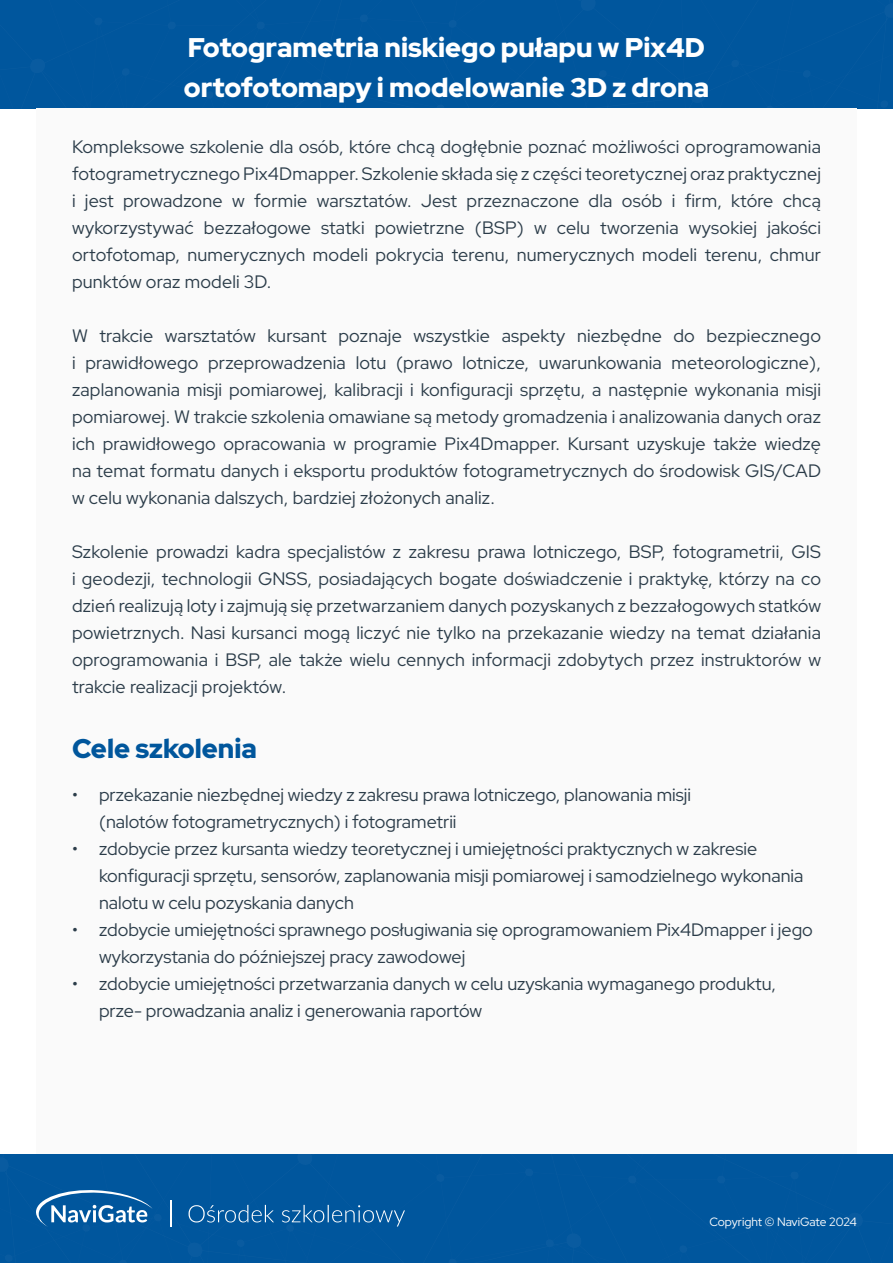
<style>
.page{position:relative;width:893px;height:1263px;background:#fff}
.page>*{position:absolute;margin:0;border:0;box-sizing:border-box;transform-origin:0 0}
.t1{font:900 27px/40.5px "Red Hat Display";color:#fff}
.t2{font:900 27px "Red Hat Display";color:#00569c}
.t3{font:18px/27px "Red Hat Display";color:#2b3c49}
.t4{font:12px "Red Hat Display";letter-spacing:-.005em;color:#fff}
</style>
<div class="page">
<div style="left:0;top:0;width:368px;height:109px;background:#00569d"></div>
<div style="left:368px;top:0;width:525px;height:109px;background:#00569d"></div>
<svg style="left:366px;top:0;width:16px;height:15px"></svg>
<svg style="left:731px;top:60px;width:8px;height:7px"></svg>
<div style="left:36px;top:109px;width:821px;height:1045px;background:#fafafa"></div>
<div style="left:525px;top:1154px;width:368px;height:109px;background:#00569d"></div>
<div style="left:0;top:1154px;width:525px;height:109px;background:#00569d"></div>
<svg style="left:511px;top:1154px;width:15px;height:15px"></svg>
<svg style="left:170px;top:1200px;width:1px;height:27px"></svg>
<svg style="left:36px;top:1188px;width:126px;height:39px"></svg>
<svg style="left:189px;top:1205px;width:216px;height:21px"></svg>
<h1 class="t1" style="left:184px;top:27px;width:527px">Fotogrametria niskiego pułapu w Pix4D ortofotomapy i modelowanie 3D z drona</h1>
<p class="t3" style="left:72px;top:132px;width:750px;text-align:justify">Kompleksowe szkolenie dla osób, które chcą dogłębnie poznać możliwości oprogramowania fotogrametrycznego Pix4Dmapper. Szkolenie składa się z części teoretycznej oraz praktycznej i jest prowadzone w formie warsztatów. Jest przeznaczone dla osób i firm, które chcą wykorzystywać bezzałogowe statki powietrzne (BSP) w celu tworzenia wysokiej jakości ortofotomap, numerycznych modeli pokrycia terenu, numerycznych modeli terenu, chmur punktów oraz modeli 3D.</p>
<p class="t3" style="left:72px;top:321px;width:750px;text-align:justify">W trakcie warsztatów kursant poznaje wszystkie aspekty niezbędne do bezpiecznego i prawidłowego przeprowadzenia lotu (prawo lotnicze, uwarunkowania meteorologiczne), zaplanowania misji pomiarowej, kalibracji i konfiguracji sprzętu, a następnie wykonania misji pomiarowej. W trakcie szkolenia omawiane są metody gromadzenia i analizowania danych oraz ich prawidłowego opracowania w programie Pix4Dmapper. Kursant uzyskuje także wiedzę na temat formatu danych i eksportu produktów fotogrametrycznych do środowisk GIS/CAD w celu wykonania dalszych, bardziej złożonych analiz.</p>
<p class="t3" style="left:72px;top:537px;width:750px;text-align:justify">Szkolenie prowadzi kadra specjalistów z zakresu prawa lotniczego, BSP, fotogrametrii, GIS i geodezji, technologii GNSS, posiadających bogate doświadczenie i praktykę, którzy na co dzień realizują loty i zajmują się przetwarzaniem danych pozyskanych z bezzałogowych statków powietrznych. Nasi kursanci mogą liczyć nie tylko na przekazanie wiedzy na temat działania oprogramowania i BSP, ale także wielu cennych informacji zdobytych przez instruktorów w trakcie realizacji projektów.</p>
<h1 class="t2" style="left:72px;top:731px;width:186px">Cele szkolenia</h1>
<p class="t3" style="left:99px;top:781px;width:593px;text-indent:-27px">• przekazanie niezbędnej wiedzy z zakresu prawa lotniczego, planowania misji (nalotów fotogrametrycznych) i fotogrametrii</p>
<p class="t3" style="left:99px;top:835px;width:706px;text-indent:-27px">• zdobycie przez kursanta wiedzy teoretycznej i umiejętności praktycznych w zakresie konfiguracji sprzętu, sensorów, zaplanowania misji pomiarowej i samodzielnego wykonania nalotu w celu pozyskania danych</p>
<p class="t3" style="left:99px;top:916px;width:715px;text-indent:-27px">• zdobycie umiejętności sprawnego posługiwania się oprogramowaniem Pix4Dmapper i jego wykorzystania do późniejszej pracy zawodowej</p>
<p class="t3" style="left:99px;top:970px;width:679px;text-indent:-27px">• zdobycie umiejętności przetwarzania danych w celu uzyskania wymaganego produktu, prze- prowadzania analiz i generowania raportów</p>
<p class="t4" style="left:709px;top:1214px;width:149px">Copyright © NaviGate 2024</p>
</div>
